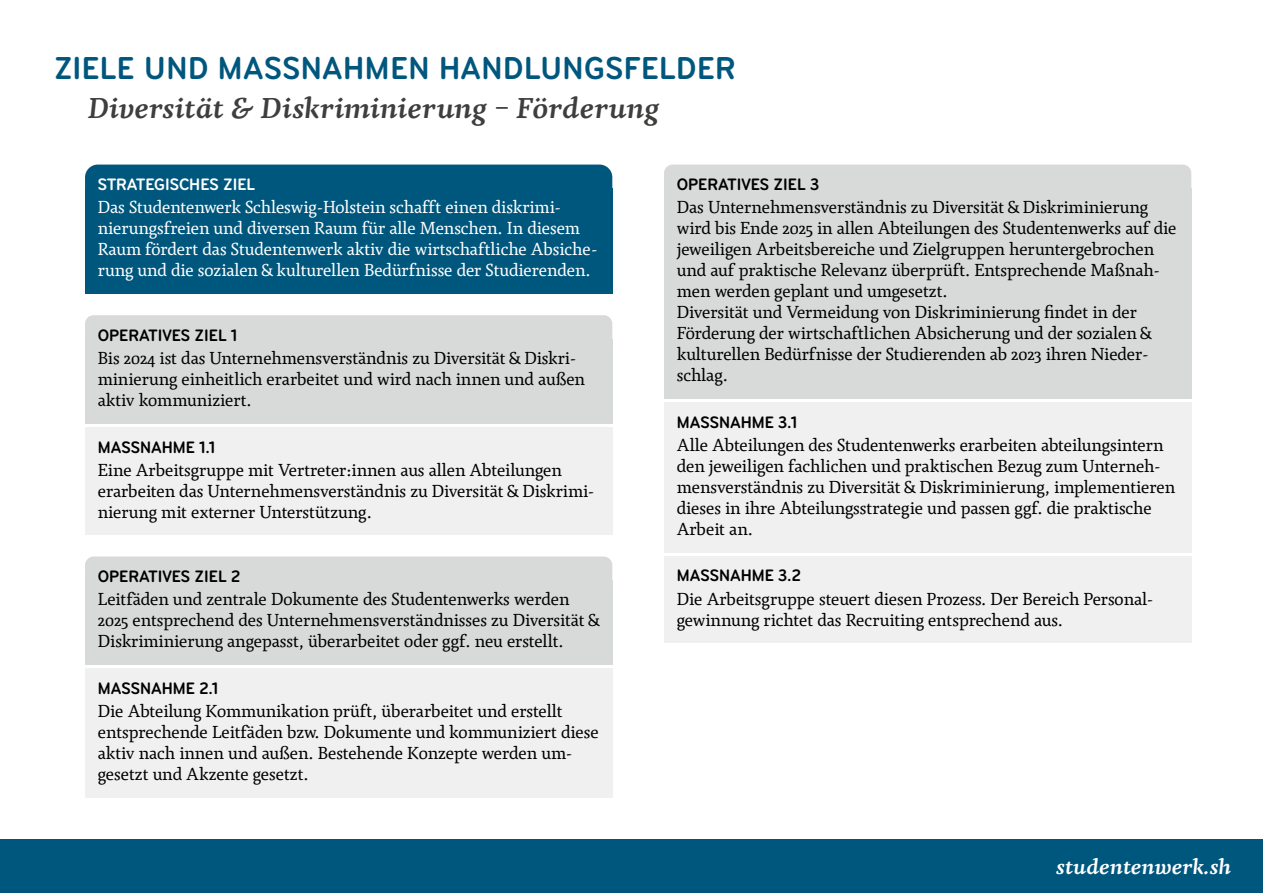
<style>
.page{position:relative;width:1263px;height:893px;background:#fff}
.page>*{position:absolute;margin:0;border:0;box-sizing:border-box;transform-origin:0 0}
.t1{font:700 condensed 33px "Bryant";letter-spacing:.015em;color:#00577d}
.t2{font:italic 700 28.5px "Agendatype";letter-spacing:-.005em;color:#3e3e3d}
.t3{font:italic 700 21px "Agendatype";letter-spacing:-.005em;color:#fff}
.t4{font:17.25px/21px "Agendatype";color:#000}
.t5{font:17.25px/21px "Agendatype";color:#fff}
.t6{font:700 condensed 17.25px "Bryant";color:#000}
.t7{font:700 condensed 17.25px "Bryant";color:#fff}
</style>
<div class="page">
<div style="left:85px;top:165px;width:527px;height:23px;background:#00577d"></div>
<div style="left:85px;top:188px;width:527px;height:106px;background:#00577d"></div>
<div style="left:85px;top:315px;width:527px;height:24px;background:#d8d9d9"></div>
<div style="left:85px;top:339px;width:527px;height:85px;background:#d8d9d9"></div>
<div style="left:85px;top:427px;width:527px;height:43px;background:#f0f0f0"></div>
<div style="left:85px;top:450px;width:527px;height:85px;background:#f0f0f0"></div>
<div style="left:85px;top:556px;width:527px;height:24px;background:#d8d9d9"></div>
<div style="left:85px;top:580px;width:527px;height:85px;background:#d8d9d9"></div>
<div style="left:85px;top:668px;width:527px;height:43px;background:#f0f0f0"></div>
<div style="left:85px;top:692px;width:527px;height:105px;background:#f0f0f0"></div>
<div style="left:664px;top:165px;width:527px;height:23px;background:#d8d9d9"></div>
<div style="left:664px;top:188px;width:527px;height:127px;background:#d8d9d9"></div>
<div style="left:664px;top:293px;width:527px;height:106px;background:#d8d9d9"></div>
<div style="left:664px;top:402px;width:527px;height:43px;background:#f0f0f0"></div>
<div style="left:664px;top:426px;width:527px;height:127px;background:#f0f0f0"></div>
<div style="left:664px;top:556px;width:527px;height:43px;background:#f0f0f0"></div>
<div style="left:664px;top:579px;width:527px;height:64px;background:#f0f0f0"></div>
<div style="left:0;top:840px;width:1263px;height:53px;background:#00577d"></div>
<h1 class="t1" style="left:54px;top:48px;width:683px">ZIELE UND MASSNAHMEN HANDLUNGSFELDER</h1>
<h2 class="t2" style="left:88px;top:89px;width:573px">Diversität &amp; Diskriminierung – Förderung</h2>
<p class="t7" style="left:98px;top:174px;width:159px">STRATEGISCHES ZIEL</p>
<p class="t5" style="left:98px;top:197px;width:501px">Das Studentenwerk Schleswig-Holstein schafft einen diskrimi&shy;nierungsfreien und diversen Raum für alle Menschen. In diesem Raum fördert das Studentenwerk aktiv die wirtschaftliche Absiche&shy;rung und die sozialen &amp; kulturellen Bedürfnisse der Studierenden.</p>
<p class="t6" style="left:98px;top:325px;width:141px">OPERATIVES ZIEL 1</p>
<p class="t4" style="left:98px;top:348px;width:489px">Bis 2024 ist das Unternehmensverständnis zu Diversität &amp; Diskri&shy;minierung einheitlich erarbeitet und wird nach innen und außen aktiv kommuniziert.</p>
<p class="t6" style="left:98px;top:436px;width:119px">MASSNAHME 1.1</p>
<p class="t4" style="left:98px;top:459px;width:498px">Eine Arbeitsgruppe mit Vertreter:innen aus allen Abteilungen erarbeiten das Unternehmensverständnis zu Diversität &amp; Diskrimi&shy;nierung mit externer Unterstützung.</p>
<p class="t6" style="left:98px;top:566px;width:144px">OPERATIVES ZIEL 2</p>
<p class="t4" style="left:98px;top:589px;width:504px">Leitfäden und zentrale Dokumente des Studentenwerks werden<br>2025 entsprechend des Unternehmensverständnisses zu Diversität &amp;<br>Diskriminierung angepasst, überarbeitet oder ggf. neu erstellt.</p>
<p class="t6" style="left:98px;top:678px;width:122px">MASSNAHME 2.1</p>
<p class="t4" style="left:98px;top:700px;width:502px">Die Abteilung Kommunikation prüft, überarbeitet und erstellt entsprechende Leitfäden bzw. Dokumente und kommuniziert diese aktiv nach innen und außen. Bestehende Konzepte werden um&shy;gesetzt und Akzente gesetzt.</p>
<p class="t6" style="left:677px;top:174px;width:144px">OPERATIVES ZIEL 3</p>
<p class="t4" style="left:677px;top:197px;width:501px">Das Unternehmensverständnis zu Diversität &amp; Diskriminierung wird bis Ende 2025 in allen Abteilungen des Studentenwerks auf die jeweiligen Arbeitsbereiche und Zielgruppen heruntergebrochen und auf praktische Relevanz überprüft. Entsprechende Maßnah&shy;men werden geplant und umgesetzt.<br>Diversität und Vermeidung von Diskriminierung findet in der Förderung der wirtschaftlichen Absicherung und der sozialen &amp; kulturellen Bedürfnisse der Studierenden ab 2023 ihren Nieder&shy;schlag.</p>
<p class="t6" style="left:677px;top:412px;width:122px">MASSNAHME 3.1</p>
<p class="t4" style="left:677px;top:435px;width:500px">Alle Abteilungen des Studentenwerks erarbeiten abteilungsintern den jeweiligen fachlichen und praktischen Bezug zum Unterneh&shy;mensverständnis zu Diversität &amp; Diskriminierung, implementieren dieses in ihre Abteilungsstrategie und passen ggf. die praktische Arbeit an.</p>
<p class="t6" style="left:677px;top:565px;width:125px">MASSNAHME 3.2</p>
<p class="t4" style="left:677px;top:588px;width:478px">Die Arbeitsgruppe steuert diesen Prozess. Der Bereich Personal&shy;gewinnung richtet das Recruiting entsprechend aus.</p>
<p class="t3" style="left:1056px;top:853px;width:177px">studentenwerk.sh</p>
</div>
